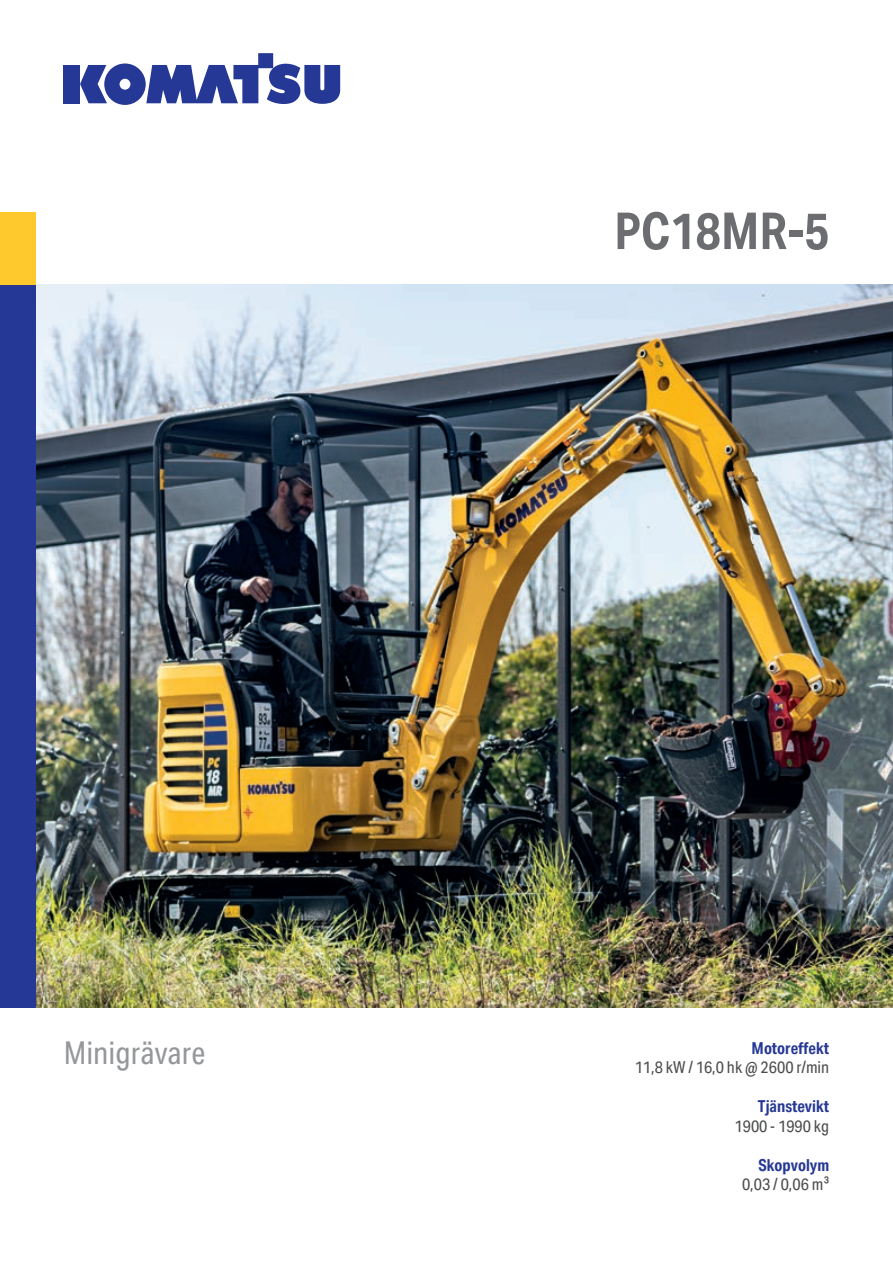
<style>
.page{position:relative;width:893px;height:1263px;background:#fff}
.page>*{position:absolute;margin:0;border:0;box-sizing:border-box;transform-origin:0 0}
.t1{font:700 51px "Aktiv Grotesk Cd";color:#6c6d70}
.t2{font:31.5px "Aktiv Grotesk Cd";color:#95979a}
.t3{font:16.5px "Aktiv Grotesk Cd";color:#4b4c4d}
.t4{font:700 16.5px "Aktiv Grotesk Cd";color:#263895}
</style>
<div class="page">
<img style="left:36px;top:285px;width:857px;height:723px">
<div style="left:64px;top:65px;width:16px;height:38px;background:#263895"></div>
<svg style="left:80px;top:53px;width:260px;height:52px"></svg>
<div style="left:0;top:213px;width:36px;height:85px;background:#fec92d"></div>
<div style="left:0;top:285px;width:36px;height:723px;background:#263895"></div>
<h2 class="t2" style="left:64px;top:1035px;width:143px">Minigrävare</h2>
<h1 class="t1" style="left:614px;top:202px;width:217px">PC18MR-5</h1>
<p class="t4" style="left:752px;top:1038px;width:79px">Motoreffekt</p>
<p class="t3" style="left:635px;top:1058px;width:196px">11,8 kW / 16,0 hk @ 2600 r/min</p>
<p class="t4" style="left:758px;top:1097px;width:73px">Tjänstevikt</p>
<p class="t3" style="left:734px;top:1116px;width:96px">1900 - 1990 kg</p>
<p class="t4" style="left:758px;top:1155px;width:72px">Skopvolym</p>
<p class="t3" style="left:742px;top:1175px;width:89px">0,03 / 0,06 m³</p>
</div>
